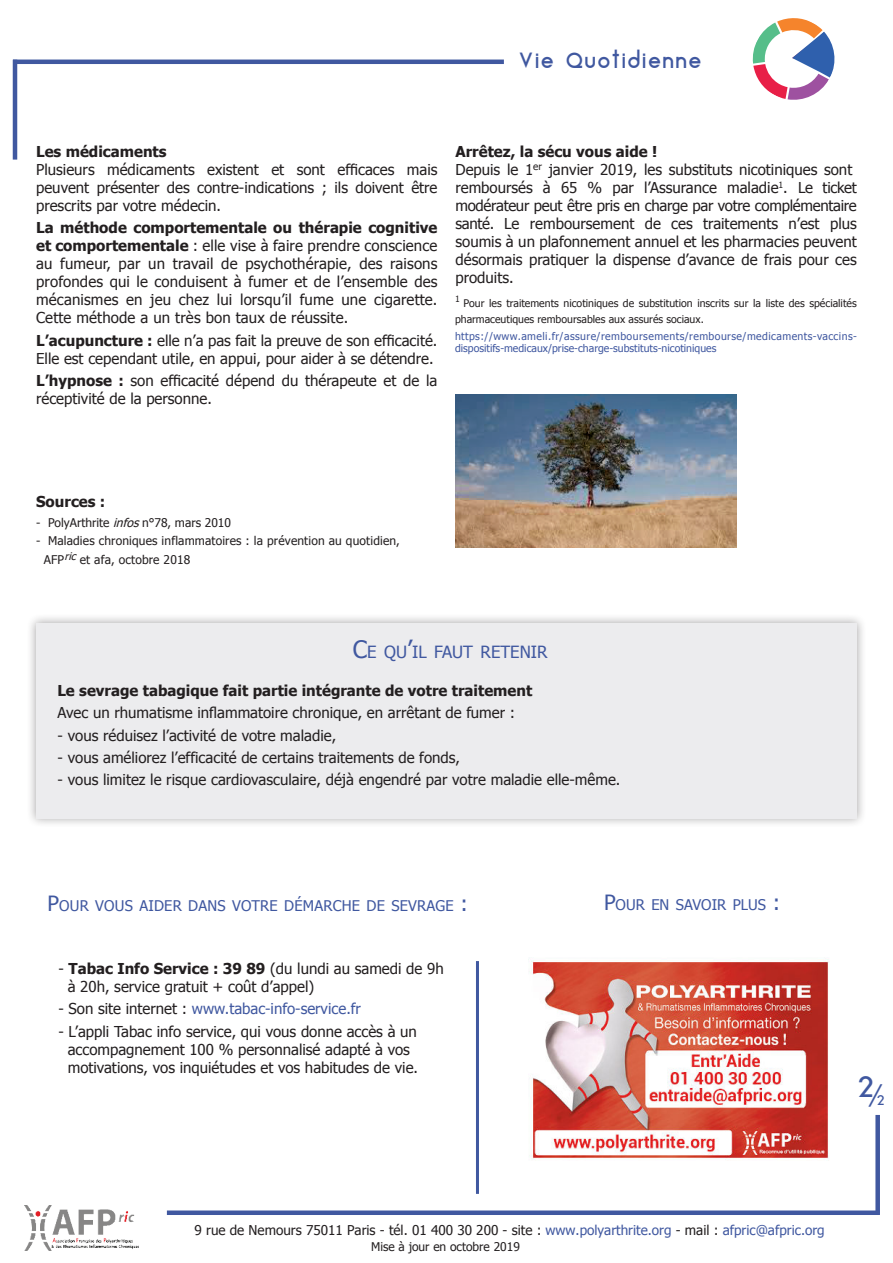
<style>
.page{position:relative;width:893px;height:1263px;background:#fff}
.page>*{position:absolute;margin:0;border:0;box-sizing:border-box;transform-origin:0 0}
.t1{font:28.5px "Aqua Grotesque";color:#4058a0}
.t2{font:21px "Aqua Grotesque";color:#4058a0}
.t3{font:16.8px "Tahoma";color:#4058a0}
.t4{font:15px/18px "Tahoma";color:#231f20}
.t5{font:700 15px "Tahoma";color:#231f20}
.t6{font:15px "Tahoma";color:#4058a0}
.t7{font:14.7px "Tahoma";letter-spacing:.015em;color:#4058a0}
.t8{font:13.5px "Tahoma";color:#231f20}
.t9{font:13.5px "Aqua Grotesque";color:#4058a0}
.t10{font:12px/18.1px "Tahoma";letter-spacing:.01em;color:#231f20}
.t11{font:10.5px/12px "Tahoma";letter-spacing:.035em;color:#4058a0}
.t12{font:10.5px/16.4px "Tahoma";color:#231f20}
.t13{font:8.7px "Tahoma";color:#231f20}
.s1{font-weight:700}
.s2{font-style:italic}
.s3{font-size:24px}
.s4{font-size:21px}
.s5{color:#231f20}
.s6{color:#4058a0}
</style>
<div class="page">
<hr style="left:13px;top:60px;width:491px;height:4px;background:#4058a0">
<hr style="left:13px;top:60px;width:4px;height:100px;background:#4058a0">
<div style="left:26px;top:613px;width:841px;height:215px;background:#231f20;opacity:.4"></div>
<div style="left:36px;top:623px;width:821px;height:196px;background:#ececee"></div>
<hr style="left:476px;top:961px;width:3px;height:233px;background:#4058a0">
<img style="left:455px;top:394px;width:282px;height:153px">
<div style="left:167px;top:1210px;width:713px;height:5px;background:#4058a0"></div>
<div style="left:875px;top:1115px;width:5px;height:100px;background:#4058a0"></div>
<img style="left:24px;top:1205px;width:114px;height:45px">
<svg style="left:752px;top:18px;width:83px;height:82px"></svg>
<img style="left:529px;top:959px;width:300px;height:201px">
<h2 class="t2" style="left:518px;top:49px;width:185px">Vie Quotidienne</h2>
<p class="t5" style="left:36px;top:145px;width:132px">Les médicaments</p>
<p class="t4" style="left:36px;top:160px;width:403px;text-align:justify">Plusieurs médicaments existent et sont efficaces mais peuvent présenter des contre-indications ; ils doivent être prescrits par votre médecin.</p>
<p class="t4" style="left:36px;top:218px;width:403px;text-align:justify"><span class="s1">La méthode comportementale ou thérapie cognitive et comportementale</span> : elle vise à faire prendre conscience au fumeur, par un travail de psychothérapie, des raisons profondes qui le conduisent à fumer et de l’ensemble des mécanismes en jeu chez lui lorsqu’il fume une cigarette.<br>Cette méthode a un très bon taux de réussite.</p>
<p class="t4" style="left:36px;top:330px;width:403px"><span class="s1">L’acupuncture :</span> elle n’a pas fait la preuve de son efficacité.<br>Elle est cependant utile, en appui, pour aider à se détendre.</p>
<p class="t4" style="left:36px;top:371px;width:403px"><span class="s1">L’hypnose :</span> son efficacité dépend du thérapeute et de la réceptivité de la personne.</p>
<p class="t4" style="left:455px;top:142px;width:403px"><span class="s1">Arrêtez, la sécu vous aide !<br></span>Depuis le 1<sup>er</sup> janvier 2019, les substituts nicotiniques sont remboursés à 65 % par l’Assurance maladie<sup>1</sup>. Le ticket modérateur peut être pris en charge par votre complémentaire santé. Le remboursement de ces traitements n’est plus soumis à un plafonnement annuel et les pharmacies peuvent désormais pratiquer la dispense d’avance de frais pour ces produits.</p>
<p class="t13" style="left:455px;top:295px;width:6px">1</p>
<p class="t12" style="left:455px;top:295px;width:403px;text-indent:9px">Pour les traitements nicotiniques de substitution inscrits sur la liste des spécialités pharmaceutiques remboursables aux assurés sociaux.</p>
<p class="t11" style="left:455px;top:329px;width:403px">https://www.ameli.fr/assure/remboursements/rembourse/medicaments-vaccins&shy;dispositifs-medicaux/prise-charge-substituts-nicotiniques</p>
<p class="t5" style="left:36px;top:495px;width:71px">Sources :</p>
<p class="t10" style="left:36px;top:513px;width:196px">- PolyArthrite <span class="s2">infos</span>n°78, mars 2010</p>
<p class="t10" style="left:44px;top:531px;width:358px;text-indent:-8px">- Maladies chroniques inflammatoires : la prévention au quotidien,<br>AFP<sup>ric</sup>et afa, octobre 2018</p>
<p class="t3" style="left:353px;top:644px;width:196px"><span class="s3">C</span>E QU<span class="s3">’</span>IL FAUT RETENIR</p>
<p class="t5" style="left:57px;top:684px;width:476px">Le sevrage tabagique fait partie intégrante de votre traitement</p>
<p class="t4" style="left:57px;top:703px;width:459px">Avec un rhumatisme inflammatoire chronique, en arrêtant de fumer :</p>
<p class="t4" style="left:58px;top:727px;width:280px">- vous réduisez l’activité de votre maladie,</p>
<p class="t4" style="left:58px;top:750px;width:404px">- vous améliorez l’efficacité de certains traitements de fonds,</p>
<p class="t4" style="left:58px;top:772px;width:564px">- vous limitez le risque cardiovasculaire, déjà engendré par votre maladie elle-même.</p>
<p class="t7" style="left:47px;top:899px;width:422px"><span class="s4">P</span>OUR VOUS AIDER DANS VOTRE DÉMARCHE DE SEVRAGE <span class="s4">:</span></p>
<p class="t7" style="left:604px;top:898px;width:178px"><span class="s4">P</span>OUR EN SAVOIR PLUS <span class="s4">:</span></p>
<p class="t4" style="left:68px;top:960px;width:377px;text-indent:-9px">- <span class="s1">Tabac Info Service : 39 89</span> (du lundi au samedi de 9h à 20h, service gratuit + coût d’appel)</p>
<p class="t6" style="left:58px;top:999px;width:304px"><span class="s5">- Son site internet :</span> www.tabac-info-service.fr</p>
<p class="t4" style="left:68px;top:1021px;width:352px;text-indent:-9px">- L’appli Tabac info service, qui vous donne accès à un accompagnement 100 % personnalisé adapté à vos motivations, vos inquiétudes et vos habitudes de vie.</p>
<h1 class="t1" style="left:857px;top:1071px;width:19px">2</h1>
<p class="t9" style="left:876px;top:1092px;width:10px">2</p>
<p class="t8" style="left:195px;top:1221px;width:632px">9 rue de Nemours 75011 Paris - tél. 01 400 30 200 - site : <span class="s6">www.polyarthrite.org</span> - mail : <span class="s6">afpric@afpric.org</span></p>
<p class="t10" style="left:371px;top:1237px;width:150px">Mise à jour en octobre 2019</p>
</div>
